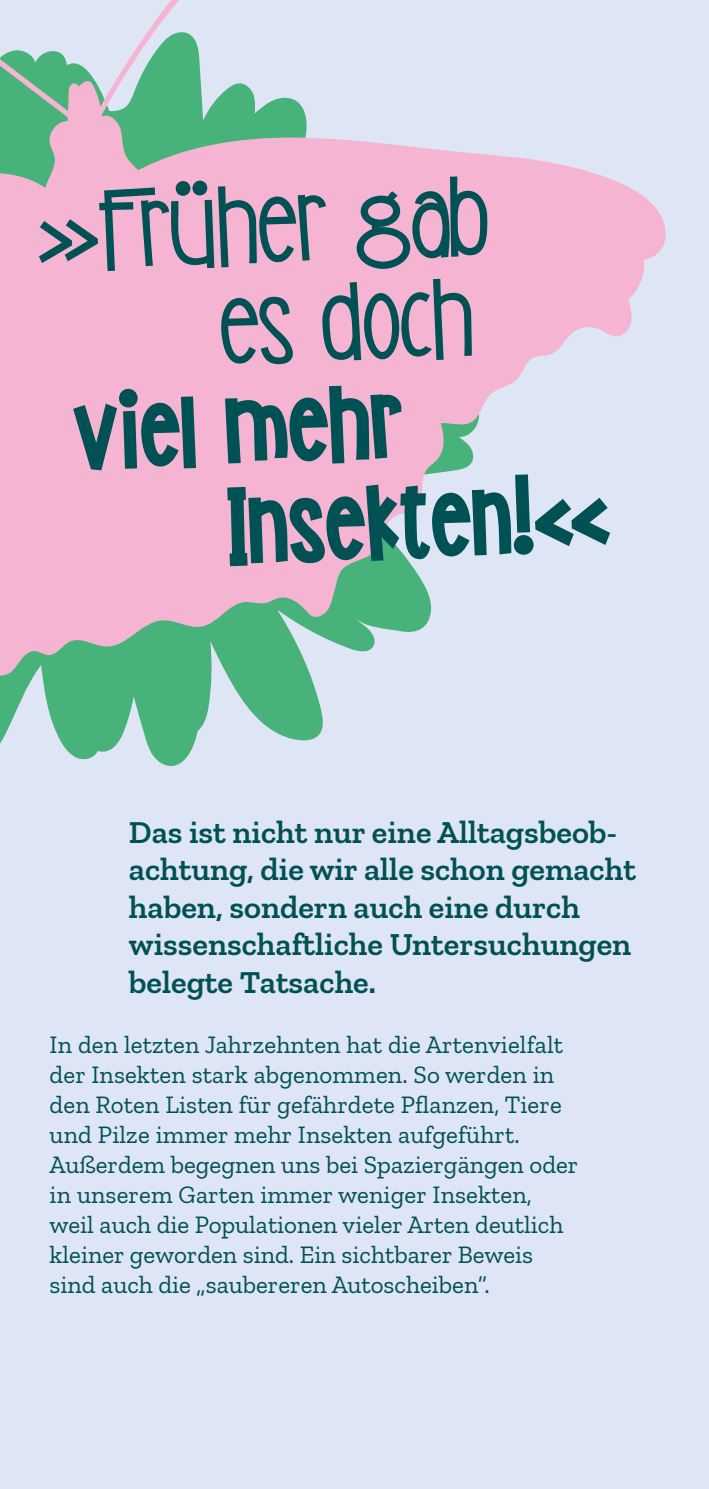
<style>
.page{position:relative;width:709px;height:1489px;background:#fff}
.page>*{position:absolute;margin:0;border:0;box-sizing:border-box;transform-origin:0 0}
.t1{font:100px "PN Fuddy Duddy Fatties";color:#005154}
.t2{font:700 100px "PN Fuddy Duddies";color:#005154}
.Überschrift_ZS_13{font:600 32.5px/37.5px "Zilla Slab";color:#005154}
.Fließtext_ZS_10{font:25px/30px "Zilla Slab";letter-spacing:.005em;color:#005154}
</style>
<div class="page">
<div style="left:0;top:0;width:709px;height:1488px;background:#dee5f5"></div>
<svg style="left:0;top:677px;width:323px;height:89px;fill:#47b27a"></svg>
<svg style="left:0;top:0;width:666px;height:677px;fill:#f5b5d2"></svg>
<p class="t2" style="left:34px;top:156px;width:455px;rotate:-2deg">»Früher gab</p>
<p class="t2" style="left:218px;top:250px;width:255px;rotate:-2deg">es doch</p>
<p class="t1" style="left:70px;top:354px;width:332px;rotate:-2deg">viel mehr</p>
<p class="t1" style="left:225px;top:448px;width:385px;rotate:-2deg">Insekten!«</p>
<p class="Überschrift_ZS_13" style="left:129px;top:813px;width:508px">Das ist nicht nur eine Alltagsbeob&shy;achtung, die wir alle schon gemacht haben, sondern auch eine durch wissenschaftliche Untersuchungen belegte Tatsache.</p>
<p class="Fließtext_ZS_10" style="left:50px;top:1029px;width:530px">In den letzten Jahrzehnten hat die Artenvielfalt der Insekten stark abgenommen. So werden in den Roten Listen für gefährdete Pflanzen, Tiere und Pilze immer mehr Insekten aufgeführt.<br>Außerdem begegnen uns bei Spaziergängen oder in unserem Garten immer weniger Insekten, weil auch die Populationen vieler Arten deutlich kleiner geworden sind. Ein sichtbarer Beweis sind auch die „saubereren Autoscheiben“.</p>
</div>
